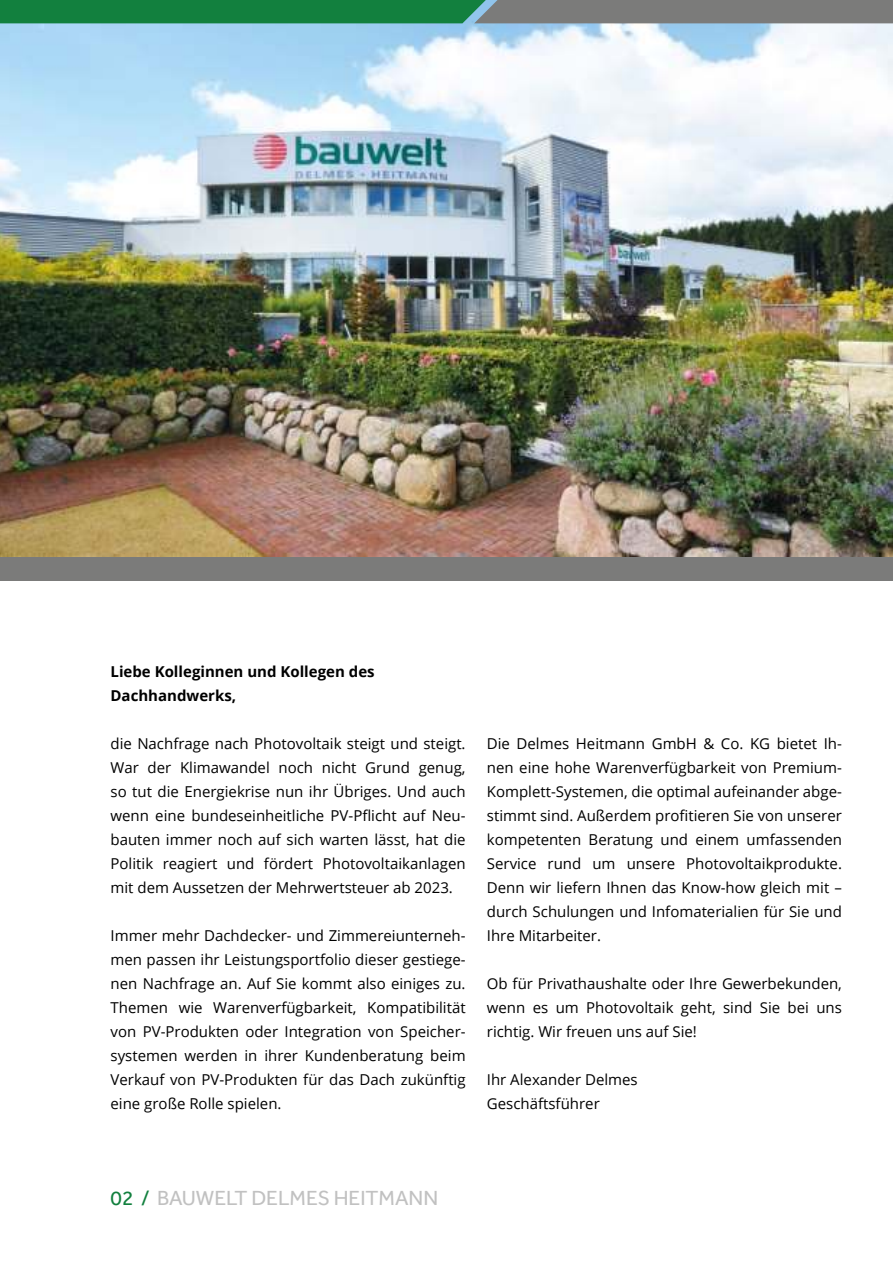
<style>
.page{position:relative;width:893px;height:1263px;background:#fff}
.page>*{position:absolute;margin:0;border:0;box-sizing:border-box;transform-origin:0 0}
.t1{font:21px "Effra";color:#c1c1c1}
.t2{font:15px/24px "Open Sans";color:#000;text-align:justify}
.t3{font:700 15px/24px "Open Sans";color:#000}
.s1{color:#12803e}
</style>
<div class="page">
<div style="left:0;top:0;width:893px;height:581px;background:#7b7b7a"></div>
<img style="left:0;top:23px;width:893px;height:533px">
<div style="left:0;top:0;width:498px;height:23px;background:#12803e"></div>
<p class="t3" style="left:111px;top:661px;width:266px">Liebe Kolleginnen und Kollegen des<br>Dachhandwerks,</p>
<p class="t2" style="left:111px;top:733px;width:357px">die Nachfrage nach Photovoltaik steigt und steigt.<br>War der Klimawandel noch nicht Grund genug, so tut die Energiekrise nun ihr Übriges. Und auch wenn eine bundeseinheitliche PV-Pflicht auf Neu&shy;bauten immer noch auf sich warten lässt, hat die Politik reagiert und fördert Photovoltaikanlagen mit dem Aussetzen der Mehrwertsteuer ab 2023.</p>
<p class="t2" style="left:111px;top:925px;width:357px">Immer mehr Dachdecker- und Zimmereiunterneh&shy;men passen ihr Leistungsportfolio dieser gestiege&shy;nen Nachfrage an. Auf Sie kommt also einiges zu.<br>Themen wie Warenverfügbarkeit, Kompatibilität von PV-Produkten oder Integration von Speicher&shy;systemen werden in ihrer Kundenberatung beim Verkauf von PV-Produkten für das Dach zukünftig eine große Rolle spielen.</p>
<p class="t2" style="left:487px;top:733px;width:357px">Die Delmes Heitmann GmbH &amp; Co. KG bietet Ih&shy;nen eine hohe Warenverfügbarkeit von Premium-Komplett-Systemen, die optimal aufeinander abge&shy;stimmt sind. Außerdem profitieren Sie von unserer kompetenten Beratung und einem umfassenden Service rund um unsere Photovoltaikprodukte.<br>Denn wir liefern Ihnen das Know-how gleich mit – durch Schulungen und Infomaterialien für Sie und Ihre Mitarbeiter.</p>
<p class="t2" style="left:487px;top:973px;width:357px">Ob für Privathaushalte oder Ihre Gewerbekunden, wenn es um Photovoltaik geht, sind Sie bei uns richtig. Wir freuen uns auf Sie!</p>
<p class="t2" style="left:487px;top:1069px;width:152px">Ihr Alexander Delmes<br>Geschäftsführer</p>
<h1 class="t1" style="left:111px;top:1185px;width:329px"><span class="s1">02 /</span> BAUWELT DELMES HEITMANN</h1>
</div>
